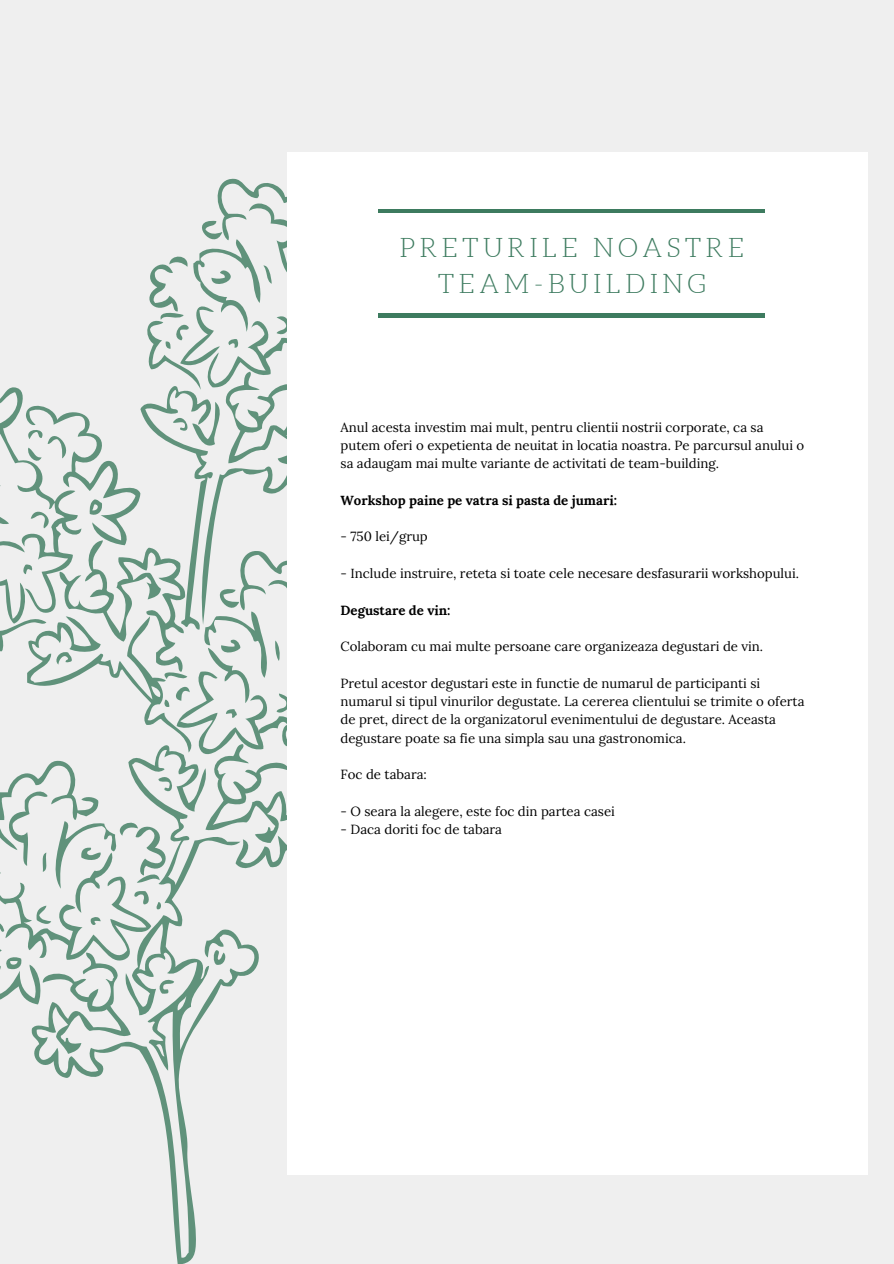
<style>
.page{position:relative;width:894px;height:1264px;background:#fff}
.page>*{position:absolute;margin:0;border:0;box-sizing:border-box;transform-origin:0 0}
.t1{font:300 26.55px "Aleo";letter-spacing:.16em;color:#3d7b5f}
.t2{font:13.2px/18.3px "Lora";color:#000}
.t3{font:700 13.2px "Lora";color:#000}
</style>
<div class="page">
<div style="left:0;top:0;width:893px;height:1263px;background:#efefef"></div>
<svg style="left:31px;top:1006px;width:179px;height:257px"></svg>
<svg style="left:0;top:179px;width:288px;height:827px"></svg>
<div style="left:288px;top:152px;width:578px;height:1022px;background:#fff"></div>
<hr style="left:378px;top:209px;width:386px;height:3px;background:#3d7b5f">
<hr style="left:378px;top:314px;width:386px;height:3px;background:#3d7b5f">
<p class="t1" style="left:399px;top:233px;width:346px">PRETURILE NOASTRE</p>
<p class="t1" style="left:437px;top:269px;width:269px">TEAM-BUILDING</p>
<p class="t2" style="left:340px;top:417px;width:465px">Anul acesta investim mai mult, pentru clientii nostrii corporate, ca sa putem oferi o expetienta de neuitat in locatia noastra. Pe parcursul anului o sa adaugam mai multe variante de activitati de team-building.</p>
<p class="t3" style="left:340px;top:491px;width:278px">Workshop paine pe vatra si pasta de jumari:</p>
<p class="t2" style="left:340px;top:527px;width:89px">- 750 lei/grup</p>
<p class="t2" style="left:340px;top:564px;width:460px">- Include instruire, reteta si toate cele necesare desfasurarii workshopului.</p>
<p class="t3" style="left:340px;top:601px;width:111px">Degustare de vin:</p>
<p class="t2" style="left:340px;top:637px;width:424px">Colaboram cu mai multe persoane care organizeaza degustari de vin.</p>
<p class="t2" style="left:340px;top:673px;width:465px">Pretul acestor degustari este in functie de numarul de participanti si numarul si tipul vinurilor degustate. La cererea clientului se trimite o oferta de pret, direct de la organizatorul evenimentului de degustare. Aceasta degustare poate sa fie una simpla sau una gastronomica.</p>
<p class="t2" style="left:340px;top:765px;width:88px">Foc de tabara:</p>
<p class="t2" style="left:340px;top:801px;width:276px">- O seara la alegere, este foc din partea casei</p>
<p class="t2" style="left:340px;top:820px;width:163px">- Daca doriti foc de tabara</p>
</div>
